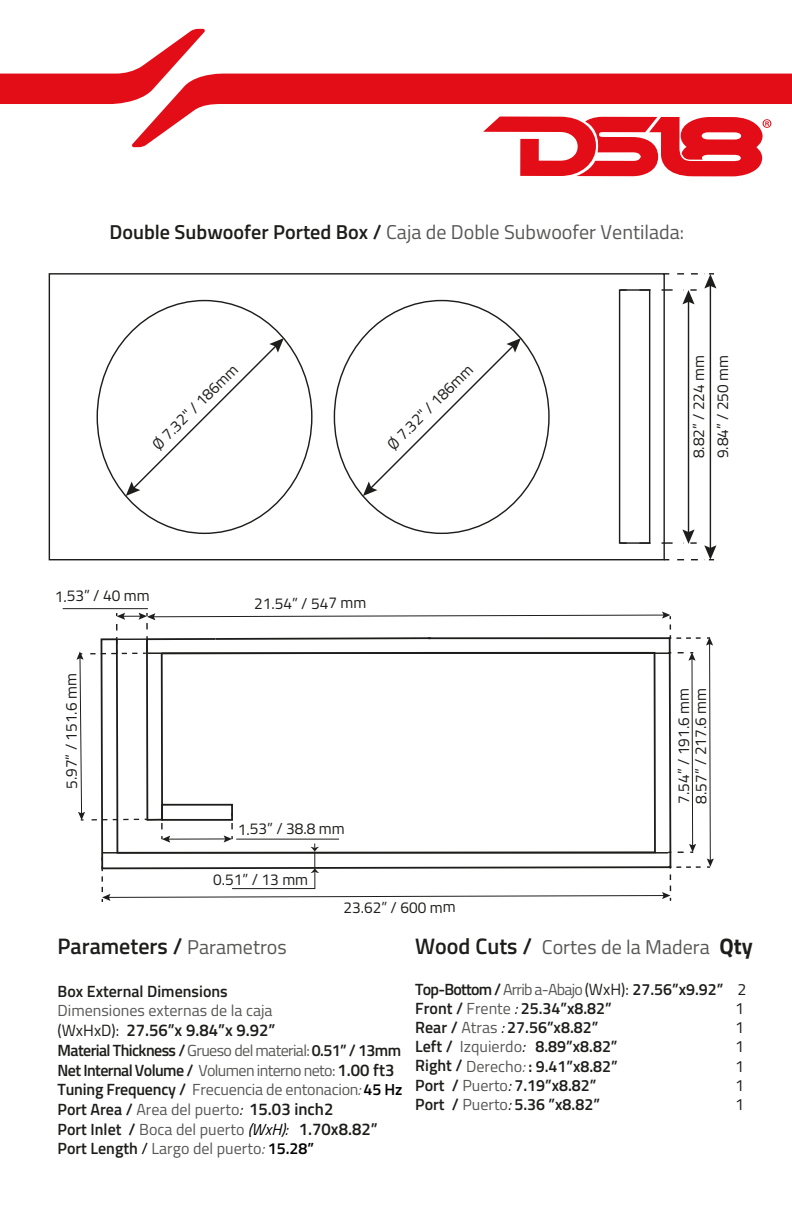
<style>
.page{position:relative;width:792px;height:1224px;background:#fff}
.page>*{position:absolute;margin:0;border:0;box-sizing:border-box;transform-origin:0 0}
.t1{font:600 22.4px "Titillium Web";color:#1d1d1b}
.t2{font:20px "Titillium Web";color:#575756}
.t3{font:600 17px "Titillium Web";color:#1d1d1b}
.t4{font:600 16.2px/19.2px "Titillium Web";color:#1d1d1b}
.t5{font:600 16.2px "Titillium Web";letter-spacing:-.04em;color:#1d1d1b}
.t6{font:16.2px "Titillium Web";color:#1d1d1b}
.t7{font:16px/19.6px "Titillium Web";color:#575756}
.t8{font:15.8px/23.8px "Titillium Web";letter-spacing:-.005em;color:#1d1d1b}
.s1{font-weight:600;font-size:20.2px;color:#1d1d1b}
.s2{font-weight:400;font-size:20px;color:#575756}
.s3{font-weight:400;font-size:16.2px}
.s4{font-weight:400;font-size:16px;color:#575756}
.s5{font-weight:600;font-size:16.2px;color:#1d1d1b}
.s6{font-weight:600;font-size:17px;color:#1d1d1b}
.s7{font-style:italic}
.s8{font-weight:600;color:#000}
.s9{font-style:italic;color:#000}
.s10{color:#000}
.s11{font-weight:600;font-size:22.4px;color:#1d1d1b}
.s12{font-weight:700;font-size:22.4px;color:#1d1d1b}
.s13{font-weight:400}
.s14{font-weight:400;font-style:italic;font-size:16px;color:#000}
.s15{font-weight:400;font-style:italic;font-size:16px;color:#575756}
</style>
<div class="page">
<svg style="left:132px;top:73px;width:659px;height:74px"></svg>
<svg style="left:0;top:29px;width:205px;height:75px"></svg>
<svg style="left:483px;top:117px;width:288px;height:59px"></svg>
<div style="left:618px;top:289px;width:32px;height:255px;border:1px solid #1d1d1b"></div>
<svg style="left:620px;top:542px;width:6px;height:2px"></svg>
<svg style="left:620px;top:289px;width:6px;height:2px"></svg>
<hr style="left:709px;top:284px;width:1px;height:266px;background:#1d1d1b">
<hr style="left:687px;top:300px;width:1px;height:234px;background:#1d1d1b">
<svg style="left:639px;top:273px;width:77px;height:31px"></svg>
<svg style="left:639px;top:529px;width:77px;height:31px"></svg>
<svg style="left:363px;top:338px;width:157px;height:158px"></svg>
<svg style="left:126px;top:338px;width:157px;height:158px"></svg>
<hr style="left:63px;top:608px;width:85px;height:1px;background:#1d1d1b">
<svg style="left:76px;top:612px;width:637px;height:290px"></svg>
<div style="left:161px;top:804px;width:72px;height:17px;border:2px solid #1d1d1b"></div>
<hr style="left:148px;top:652px;width:521px;height:2px;background:#1d1d1b">
<hr style="left:102px;top:852px;width:566px;height:2px;background:#1d1d1b">
<p class="t2" style="left:109px;top:217px;width:576px"><span class="s1">Double Subwoofer Ported Box /</span> Caja de Doble Subwoofer Ventilada:</p>
<p class="t8" style="left:146px;top:438px;width:115px;rotate:-45deg">Ø 7.32" / 186mm</p>
<p class="t8" style="left:381px;top:438px;width:115px;rotate:-45deg">Ø 7.32" / 186mm</p>
<p class="t8" style="left:685px;top:458px;width:105px;rotate:-90deg">8.82” / 224 mm<br>9.84” / 250 mm</p>
<p class="t8" style="left:55px;top:583px;width:96px">1.53” / 40 mm</p>
<p class="t8" style="left:254px;top:590px;width:114px">21.54” / 547 mm</p>
<p class="t8" style="left:59px;top:789px;width:117px;rotate:-90deg">/” 79 . 5 6 . 151 m m</p>
<p class="t8" style="left:238px;top:816px;width:108px">1.53” / 38.8 mm</p>
<p class="t8" style="left:213px;top:867px;width:96px">0.51” / 13 mm</p>
<p class="t8" style="left:343px;top:894px;width:114px">23.62” / 600 mm</p>
<p class="t8" style="left:670px;top:804px;width:117px;rotate:-90deg">/” 45 . 7 6 . 191 m m</p>
<p class="t8" style="left:687px;top:804px;width:117px;rotate:-90deg">/” 75 . 8 6 . 712 m m</p>
<h1 class="t1" style="left:58px;top:929px;width:231px">Parameters / <span class="s2">Parametros</span></h1>
<p class="t4" style="left:58px;top:981px;width:171px">Box External Dimensions</p>
<p class="t7" style="left:58px;top:1000px;width:216px">Dimensiones externas de la caja</p>
<p class="t3" style="left:58px;top:1018px;width:219px"><span class="s3">(WxHxD):</span> 27.56”x 9.84”x 9.92”</p>
<p class="t5" style="left:58px;top:1038px;width:345px">Material Thickness /<span class="s4">Grueso del material:</span> 0.51” / 13mm</p>
<p class="t7" style="left:58px;top:1060px;width:346px"><span class="s5">Net Internal Volume /</span> Volumen interno neto: <span class="s6">1.00 ft3<br></span><span class="s5">Tuning Frequency /</span> Frecuencia de entonacion<span class="s7">:</span> <span class="s8">45 Hz </span><span class="s5">Port Area /</span> Area del puerto<span class="s9">:</span> <span class="s6">15.03 inch2<br></span><span class="s5">Port Inlet /</span> Boca del puerto <span class="s9">(WxH):</span> <span class="s6">1.70x8.82” </span><span class="s5">Port Length</span> <span class="s10">/</span> Largo del puerto<span class="s7">:</span> <span class="s8">15.28”</span></p>
<p class="t2" style="left:415px;top:933px;width:339px"><span class="s11">Wood Cuts /</span> Cortes de la Madera <span class="s12">Qty</span></p>
<p class="t4" style="left:415px;top:979px;width:332px">Top-Bottom/<span class="s4">Arrib a-Abajo</span><span class="s13">(WxH):</span> 27.56”x9.92” <span class="s13">2<br></span>Front / <span class="s4">Frente</span> <span class="s14">:</span> 25.34”x8.82”</p>
<p class="t6" style="left:734px;top:996px;width:10px">1</p>
<p class="t4" style="left:415px;top:1017px;width:184px">Rear / <span class="s4">Atras</span> <span class="s14">:</span> 27.56”x8.82”</p>
<p class="t6" style="left:734px;top:1016px;width:10px">1</p>
<p class="t4" style="left:415px;top:1036px;width:204px">Left / <span class="s4">Izquierdo</span><span class="s14">:</span> 8.89”x8.82”</p>
<p class="t6" style="left:734px;top:1035px;width:10px">1</p>
<p class="t4" style="left:415px;top:1055px;width:204px">Right / <span class="s4">Derecho</span><span class="s15">:</span> : 9.41”x8.82”</p>
<p class="t6" style="left:734px;top:1054px;width:10px">1</p>
<p class="t4" style="left:415px;top:1075px;width:183px">Port / <span class="s4">Puerto</span><span class="s14">:</span> 7.19”x8.82”</p>
<p class="t6" style="left:734px;top:1073px;width:10px">1</p>
<p class="t4" style="left:415px;top:1094px;width:186px">Port / <span class="s4">Puerto</span><span class="s14">:</span> 5.36 ”x8.82”</p>
<p class="t6" style="left:734px;top:1092px;width:10px">1</p>
</div>
